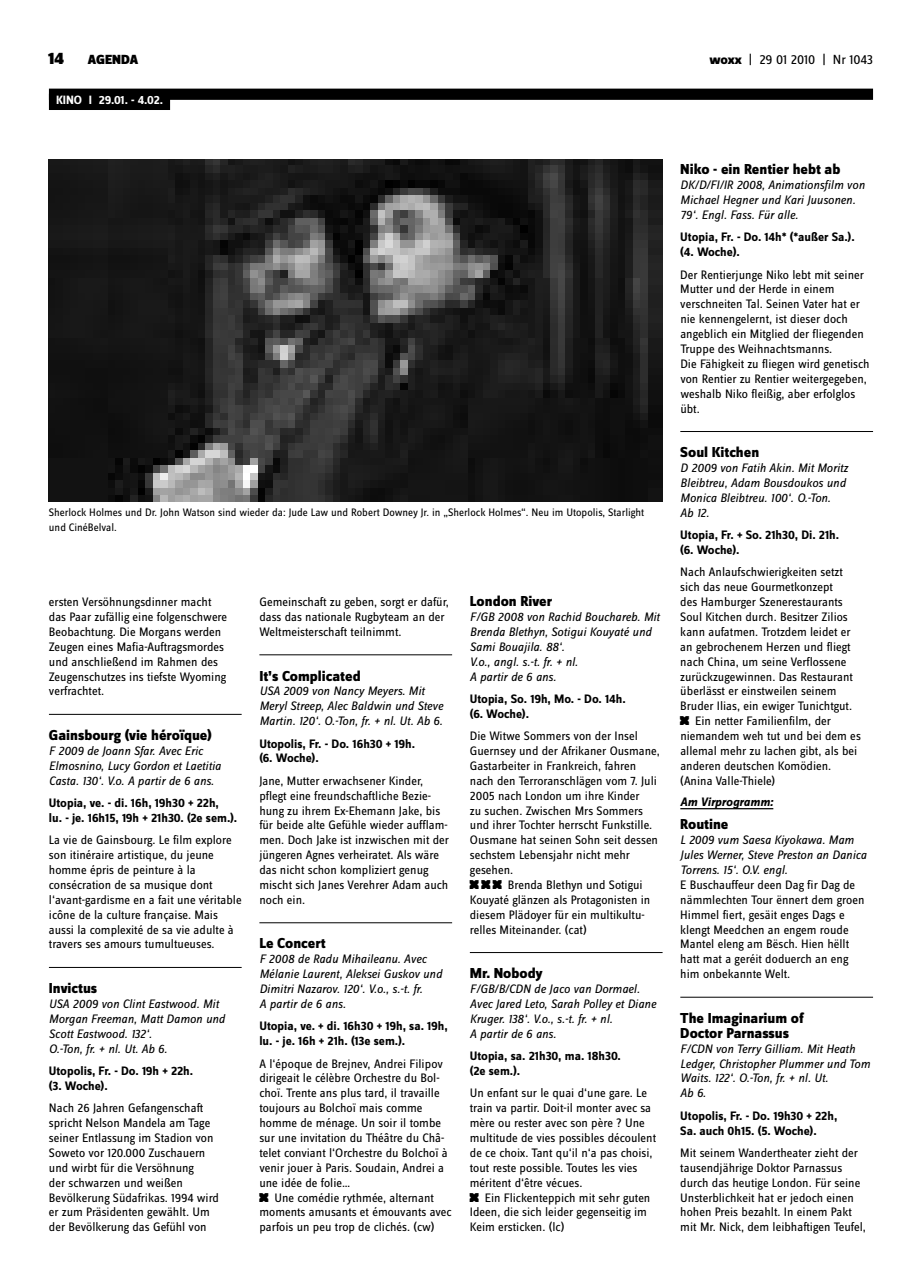
<style>
.page{position:relative;width:922px;height:1276px;background:#fff}
.page>*{position:absolute;margin:0;border:0;box-sizing:border-box;transform-origin:0 0}
.t1{font:32.5px "woxx";color:#000}
.t2{font:900 17.5px "Zine Sans Dis";color:#000}
.t3{font:800 15px/14.9px "Zine Sans Dis";color:#000}
.t4{font:13.75px "Zine Sans Dis";letter-spacing:-.01em;color:#000}
.t5{font:900 13.75px "Zine Sans Dis";color:#000}
.t6{font:12.75px/14.9px "Zine Sans Dis";color:#000}
.t7{font:italic 12.75px/14.9px "Zine Sans Dis";color:#000}
.t8{font:700 12.75px/14.9px "Zine Sans Dis";color:#000}
.t9{font:italic 700 12.75px "Zine Sans Dis";color:#000}
.t10{font:700 12.5px "Zine Sans Dis";letter-spacing:-.005em;color:#fff}
.t11{font:11.25px/14.9px "Zine Sans Dis";color:#000}
.s1{font-weight:800}
</style>
<div class="page">
<div style="left:49px;top:89px;width:823px;height:11px;background:#000"></div>
<div style="left:49px;top:94px;width:121px;height:16px;background:#000"></div>
<hr style="left:49px;top:714px;width:192px;height:1px;background:#000">
<hr style="left:49px;top:967px;width:192px;height:1px;background:#000">
<hr style="left:259px;top:654px;width:193px;height:1px;background:#000">
<hr style="left:259px;top:922px;width:193px;height:1px;background:#000">
<hr style="left:469px;top:952px;width:193px;height:1px;background:#000">
<hr style="left:680px;top:431px;width:192px;height:1px;background:#000">
<hr style="left:680px;top:808px;width:93px;height:1px;background:#000">
<hr style="left:680px;top:997px;width:192px;height:1px;background:#000">
<img style="left:49px;top:159px;width:613px;height:343px">
<h2 class="t2" style="left:48px;top:49px;width:17px">14</h2>
<p class="t5" style="left:88px;top:53px;width:52px">AGENDA</p>
<p class="t4" style="left:709px;top:53px;width:165px"><span class="s1">woxx</span> | 29 01 2010 | Nr 1043</p>
<p class="t10" style="left:56px;top:93px;width:108px">KINO I 29.01. - 4.02.</p>
<p class="t11" style="left:49px;top:506px;width:596px">Sherlock Holmes und Dr. John Watson sind wieder da: Jude Law und Robert Downey Jr. in „Sherlock Holmes“. Neu im Utopolis, Starlight und CinéBelval.</p>
<p class="t6" style="left:49px;top:595px;width:180px">ersten Versöhnungsdinner macht das Paar zufällig eine folgenschwere<br>Beobachtung. Die Morgans werden<br>Zeugen eines Mafia-Auftragsmordes und anschließend im Rahmen des<br>Zeugenschutzes ins tiefste Wyoming verfrachtet.</p>
<p class="t3" style="left:49px;top:728px;width:164px">Gainsbourg (vie héroïque)</p>
<p class="t7" style="left:49px;top:743px;width:174px">F 2009 de Joann Sfar. Avec Eric<br>Elmosnino, Lucy Gordon et Laetitia<br>Casta. 130‘. V.o. A partir de 6 ans.</p>
<p class="t8" style="left:49px;top:796px;width:190px">Utopia, ve. - di. 16h, 19h30 + 22h,<br>lu. - je. 16h15, 19h + 21h30. (2e sem.).</p>
<p class="t6" style="left:49px;top:833px;width:194px">La vie de Gainsbourg. Le film explore son itinéraire artistique, du jeune homme épris de peinture à la consécration de sa musique dont l‘avant-gardisme en a fait une véritable icône de la culture française. Mais aussi la complexité de sa vie adulte à travers ses amours tumultueuses.</p>
<p class="t3" style="left:49px;top:981px;width:50px">Invictus</p>
<p class="t7" style="left:49px;top:996px;width:178px">USA 2009 von Clint Eastwood. Mit<br>Morgan Freeman, Matt Damon und<br>Scott Eastwood. 132‘.<br>O.-Ton, fr. + nl. Ut. Ab 6.</p>
<p class="t8" style="left:49px;top:1064px;width:146px">Utopolis, Fr. - Do. 19h + 22h. (3. Woche).</p>
<p class="t6" style="left:49px;top:1101px;width:171px">Nach 26 Jahren Gefangenschaft spricht Nelson Mandela am Tage seiner Entlassung im Stadion von<br>Soweto vor 120.000 Zuschauern und wirbt für die Versöhnung<br>der schwarzen und weißen<br>Bevölkerung Südafrikas. 1994 wird er zum Präsidenten gewählt. Um der Bevölkerung das Gefühl von</p>
<p class="t6" style="left:259px;top:595px;width:191px">Gemeinschaft zu geben, sorgt er dafür, dass das nationale Rugbyteam an der<br>Weltmeisterschaft teilnimmt.</p>
<p class="t3" style="left:259px;top:669px;width:103px">It’s Complicated</p>
<p class="t7" style="left:259px;top:684px;width:185px">USA 2009 von Nancy Meyers. Mit<br>Meryl Streep, Alec Baldwin und Steve<br>Martin. 120‘. O.-Ton, fr. + nl. Ut. Ab 6.</p>
<p class="t8" style="left:259px;top:736px;width:157px">Utopolis, Fr. - Do. 16h30 + 19h. (6. Woche).</p>
<p class="t6" style="left:259px;top:774px;width:191px">Jane, Mutter erwachsener Kinder, pflegt eine freundschaftliche Bezie&shy;hung zu ihrem Ex-Ehemann Jake, bis für beide alte Gefühle wieder aufflam&shy;men. Doch Jake ist inzwischen mit der jüngeren Agnes verheiratet. Als wäre das nicht schon kompliziert genug mischt sich Janes Verehrer Adam auch noch ein.</p>
<p class="t3" style="left:259px;top:937px;width:68px">Le Concert</p>
<p class="t7" style="left:259px;top:952px;width:184px">F 2008 de Radu Mihaileanu. Avec<br>Mélanie Laurent, Aleksei Guskov und<br>Dimitri Nazarov. 120‘. V.o., s.-t. fr.<br>A partir de 6 ans.</p>
<p class="t8" style="left:259px;top:1019px;width:190px">Utopia, ve. + di. 16h30 + 19h, sa. 19h, lu. - je. 16h + 21h. (13e sem.).</p>
<p class="t6" style="left:259px;top:1056px;width:190px">A l‘époque de Brejnev, Andrei Filipov dirigeait le célèbre Orchestre du Bol&shy;choï. Trente ans plus tard, il travaille toujours au Bolchoï mais comme homme de ménage. Un soir il tombe sur une invitation du Théâtre du Châ&shy;telet conviant l‘Orchestre du Bolchoï à venir jouer à Paris. Soudain, Andrei a une idée de folie…</p>
<h1 class="t1" style="left:259px;top:1174px;width:18px">X</h1>
<p class="t6" style="left:259px;top:1190px;width:194px;text-indent:15px">Une comédie rythmée, alternant moments amusants et émouvants avec parfois un peu trop de clichés. (cw)</p>
<p class="t3" style="left:469px;top:594px;width:84px">London River</p>
<p class="t7" style="left:469px;top:609px;width:191px">F/GB 2008 von Rachid Bouchareb. Mit<br>Brenda Blethyn, Sotigui Kouyaté und<br>Sami Bouajila. 88‘.<br>V.o., angl. s.-t. fr. + nl.<br>A partir de 6 ans.</p>
<p class="t8" style="left:469px;top:692px;width:157px">Utopia, So. 19h, Mo. - Do. 14h. (6. Woche).</p>
<p class="t6" style="left:469px;top:729px;width:191px">Die Witwe Sommers von der Insel<br>Guernsey und der Afrikaner Ousmane,<br>Gastarbeiter in Frankreich, fahren nach den Terroranschlägen vom 7. Juli<br>2005 nach London um ihre Kinder<br>zu suchen. Zwischen Mrs Sommers und ihrer Tochter herrscht Funkstille.<br>Ousmane hat seinen Sohn seit dessen sechstem Lebensjahr nicht mehr gesehen.</p>
<h1 class="t1" style="left:469px;top:861px;width:40px">XXX</h1>
<p class="t6" style="left:469px;top:878px;width:182px;text-indent:38px">Brenda Blethyn und Sotigui<br>Kouyaté glänzen als Protagonisten in diesem Plädoyer für ein multikultu&shy;relles Miteinander. (cat)</p>
<p class="t3" style="left:469px;top:966px;width:74px">Mr. Nobody</p>
<p class="t7" style="left:469px;top:981px;width:188px">F/GB/B/CDN de Jaco van Dormael.<br>Avec Jared Leto, Sarah Polley et Diane<br>Kruger. 138‘. V.o., s.-t. fr. + nl.<br>A partir de 6 ans.</p>
<p class="t8" style="left:469px;top:1049px;width:152px">Utopia, sa. 21h30, ma. 18h30. (2e sem.).</p>
<p class="t6" style="left:469px;top:1086px;width:188px">Un enfant sur le quai d‘une gare. Le train va partir. Doit-il monter avec sa mère ou rester avec son père ? Une multitude de vies possibles découlent de ce choix. Tant qu‘il n‘a pas choisi, tout reste possible. Toutes les vies méritent d‘être vécues.</p>
<h1 class="t1" style="left:469px;top:1174px;width:18px">X</h1>
<p class="t6" style="left:469px;top:1190px;width:182px;text-indent:15px">Ein Flickenteppich mit sehr guten<br>Ideen, die sich leider gegenseitig im<br>Keim ersticken. (lc)</p>
<p class="t3" style="left:680px;top:163px;width:162px">Niko - ein Rentier hebt ab</p>
<p class="t7" style="left:680px;top:178px;width:186px">DK/D/FI/IR 2008, Animationsfilm von<br>Michael Hegner und Kari Juusonen.<br>79‘. Engl. Fass. Für alle.</p>
<p class="t8" style="left:680px;top:230px;width:176px">Utopia, Fr. - Do. 14h* (*außer Sa.). (4. Woche).</p>
<p class="t6" style="left:680px;top:268px;width:191px">Der Rentierjunge Niko lebt mit seiner<br>Mutter und der Herde in einem verschneiten Tal. Seinen Vater hat er nie kennengelernt, ist dieser doch angeblich ein Mitglied der fliegenden<br>Truppe des Weihnachtsmanns.<br>Die Fähigkeit zu fliegen wird genetisch von Rentier zu Rentier weitergegeben, weshalb Niko fleißig, aber erfolglos übt.</p>
<p class="t3" style="left:680px;top:446px;width:80px">Soul Kitchen</p>
<p class="t7" style="left:680px;top:460px;width:169px">D 2009 von Fatih Akin. Mit Moritz<br>Bleibtreu, Adam Bousdoukos und<br>Monica Bleibtreu. 100‘. O.-Ton.<br>Ab 12.</p>
<p class="t8" style="left:680px;top:528px;width:160px">Utopia, Fr. + So. 21h30, Di. 21h. (6. Woche).</p>
<p class="t6" style="left:680px;top:565px;width:174px">Nach Anlaufschwierigkeiten setzt sich das neue Gourmetkonzept des Hamburger Szenerestaurants Soul Kitchen durch. Besitzer Zilios kann aufatmen. Trotzdem leidet er an gebrochenem Herzen und fliegt nach China, um seine Verflossene zurückzugewinnen. Das Restaurant überlässt er einstweilen seinem Bruder Ilias, ein ewiger Tunichtgut.</p>
<h1 class="t1" style="left:680px;top:698px;width:18px">X</h1>
<p class="t6" style="left:680px;top:714px;width:182px;text-indent:15px">Ein netter Familienfilm, der niemandem weh tut und bei dem es allemal mehr zu lachen gibt, als bei anderen deutschen Komödien. (Anina Valle-Thiele)</p>
<p class="t9" style="left:680px;top:794px;width:94px">Am Virprogramm:</p>
<p class="t3" style="left:680px;top:818px;width:50px">Routine</p>
<p class="t7" style="left:680px;top:832px;width:188px">L 2009 vum Saesa Kiyokawa. Mam<br>Jules Werner, Steve Preston an Danica<br>Torrens. 15‘. O.V. engl.</p>
<p class="t6" style="left:680px;top:878px;width:185px">E Buschauffeur deen Dag fir Dag de nämmlechten Tour ënnert dem groen<br>Himmel fiert, gesäit enges Dags e klengt Meedchen an engem roude<br>Mantel eleng am Bësch. Hien hëllt hatt mat a geréit doduerch an eng him onbekannte Welt.</p>
<p class="t3" style="left:680px;top:1011px;width:125px">The Imaginarium of<br>Doctor Parnassus</p>
<p class="t7" style="left:680px;top:1041px;width:191px">F/CDN von Terry Gilliam. Mit Heath<br>Ledger, Christopher Plummer und Tom<br>Waits. 122‘. O.-Ton, fr. + nl. Ut.<br>Ab 6.</p>
<p class="t8" style="left:680px;top:1108px;width:158px">Utopolis, Fr. - Do. 19h30 + 22h,<br>Sa. auch 0h15. (5. Woche).</p>
<p class="t6" style="left:680px;top:1146px;width:187px">Mit seinem Wandertheater zieht der tausendjährige Doktor Parnassus durch das heutige London. Für seine Unsterblichkeit hat er jedoch einen hohen Preis bezahlt. In einem Pakt mit Mr. Nick, dem leibhaftigen Teufel,</p>
</div>
